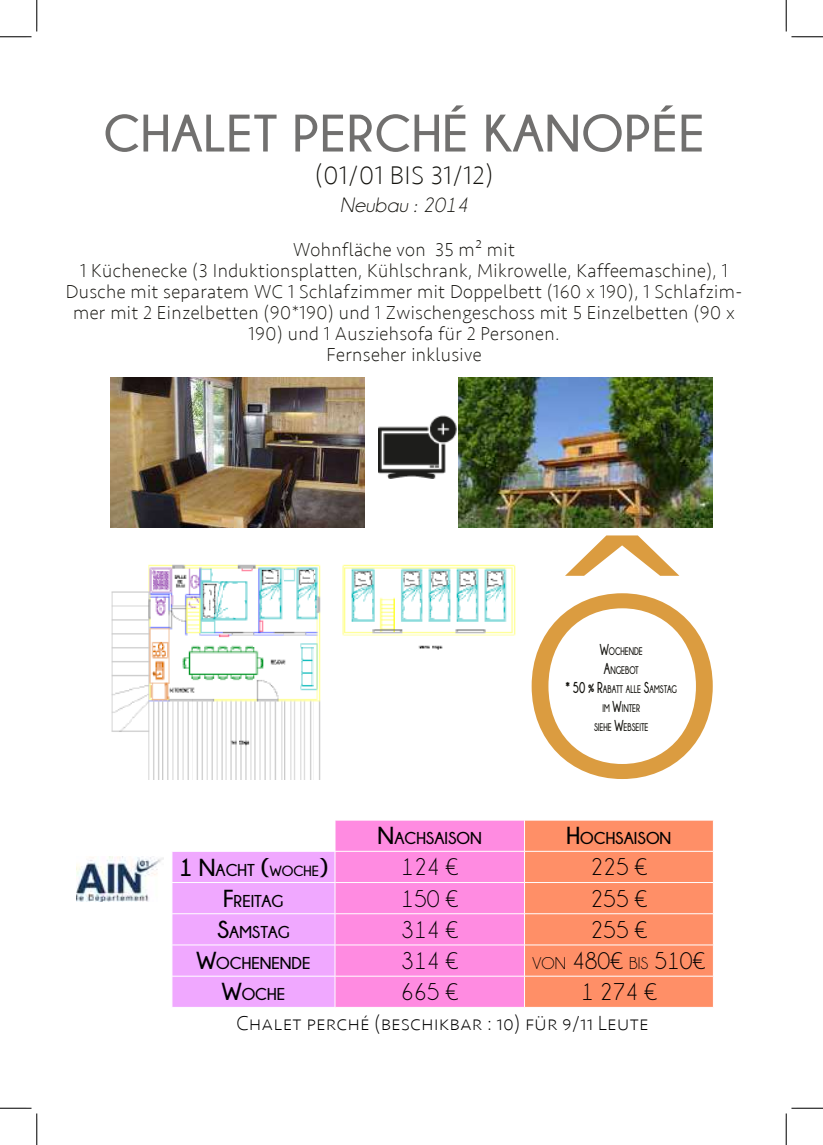
<style>
.page{position:relative;width:823px;height:1145px;background:#fff}
.page>*{position:absolute;margin:0;border:0;box-sizing:border-box;transform-origin:0 0}
.t1{font:700 52.5px "Champagne&Limousines";letter-spacing:.02em;color:#71706f}
.t2{font:200 26.25px "Seravek";letter-spacing:.02em;color:#12110c}
.t3{font:24.5px "Champagne&Limousines";color:#000}
.t4{font:200 21px "Seravek";color:#000}
.t5{font:italic 21px "Champagne&Limousines";letter-spacing:.02em;color:#12110c}
.t6{font:200 19.25px/21px "Seravek";letter-spacing:.02em;color:#12110c;text-align:center}
.t7{font:700 17.15px "Champagne&Limousines";color:#000}
.t8{font:700 14.7px "Champagne&Limousines";color:#000}
.t9{font:700 11.03px/18.9px "Champagne&Limousines";color:#12110c;text-align:center;scale:.71 1}
.s1{font-size:15.75px}
.s2{font-size:24.5px}
.s3{font-size:14.7px}
.s4{font-size:17.15px}
</style>
<div class="page">
<img style="left:111px;top:564px;width:405px;height:215px">
<svg style="left:173px;top:821px;width:540px;height:186px;background:#fb9abf"></svg>
<hr style="left:335px;top:851px;width:189px;height:1px;background:#fff">
<hr style="left:335px;top:882px;width:189px;height:1px;background:#fff">
<hr style="left:335px;top:913px;width:189px;height:1px;background:#fff">
<hr style="left:335px;top:945px;width:189px;height:1px;background:#fff">
<hr style="left:335px;top:976px;width:189px;height:1px;background:#fff">
<hr style="left:335px;top:820px;width:1px;height:31px;background:#fff">
<hr style="left:172px;top:851px;width:163px;height:1px;background:#fff">
<hr style="left:335px;top:852px;width:1px;height:30px;background:#fff">
<hr style="left:335px;top:883px;width:1px;height:31px;background:#fff">
<hr style="left:335px;top:914px;width:1px;height:31px;background:#fff">
<hr style="left:335px;top:945px;width:1px;height:31px;background:#fff">
<hr style="left:335px;top:976px;width:1px;height:31px;background:#fff">
<hr style="left:172px;top:882px;width:163px;height:1px;background:#fff">
<hr style="left:172px;top:913px;width:163px;height:1px;background:#fff">
<hr style="left:172px;top:945px;width:163px;height:1px;background:#fff">
<hr style="left:172px;top:976px;width:163px;height:1px;background:#fff">
<hr style="left:524px;top:851px;width:189px;height:1px;background:#fff">
<hr style="left:524px;top:852px;width:1px;height:30px;background:#fff">
<hr style="left:524px;top:882px;width:189px;height:1px;background:#fff">
<hr style="left:524px;top:883px;width:1px;height:31px;background:#fff">
<hr style="left:524px;top:913px;width:189px;height:1px;background:#fff">
<hr style="left:524px;top:914px;width:1px;height:31px;background:#fff">
<hr style="left:524px;top:945px;width:189px;height:1px;background:#fff">
<hr style="left:524px;top:945px;width:1px;height:31px;background:#fff">
<hr style="left:524px;top:976px;width:189px;height:1px;background:#fff">
<hr style="left:524px;top:976px;width:1px;height:31px;background:#fff">
<hr style="left:524px;top:820px;width:1px;height:31px;background:#fff">
<img style="left:458px;top:377px;width:254px;height:151px">
<img style="left:110px;top:377px;width:255px;height:151px">
<div style="left:357px;top:687px;width:118px;height:63px;background:#fff"></div>
<img style="left:77px;top:857px;width:86px;height:45px">
<img style="left:379px;top:415px;width:78px;height:64px">
<svg style="left:565px;top:535px;width:114px;height:41px"></svg>
<svg style="left:531px;top:593px;width:181px;height:186px"></svg>
<hr style="left:0;top:36px;width:32px;height:1px;background:#000">
<hr style="left:791px;top:36px;width:32px;height:1px;background:#000">
<hr style="left:0;top:1108px;width:32px;height:1px;background:#000">
<hr style="left:791px;top:1108px;width:32px;height:1px;background:#000">
<hr style="left:36px;top:0;width:1px;height:32px;background:#000">
<hr style="left:36px;top:1113px;width:1px;height:32px;background:#000">
<hr style="left:786px;top:0;width:1px;height:32px;background:#000">
<hr style="left:786px;top:1113px;width:1px;height:32px;background:#000">
<h1 class="t1" style="left:104px;top:104px;width:602px">CHALET PERCHÉ KANOPÉE</h1>
<h2 class="t2" style="left:315px;top:160px;width:180px">(01/01 BIS 31/12)</h2>
<p class="t5" style="left:340px;top:195px;width:129px">Neubau : 2014</p>
<p class="t6" style="left:66px;top:239px;width:677px">Wohnfläche von 35 m² mit<br>1 Küchenecke (3 Induktionsplatten, Kühlschrank, Mikrowelle, Kaffeemaschine), 1<br>Dusche mit separatem WC 1 Schlafzimmer mit Doppelbett (160 x 190), 1 Schlafzim&shy;mer mit 2 Einzelbetten (90*190) und 1 Zwischengeschoss mit 5 Einzelbetten (90 x 190) und 1 Ausziehsofa für 2 Personen.<br>Fernseher inklusive</p>
<p class="t9" style="left:565px;top:642px;width:159px"><span class="s1">W</span>OCHENDE<br><span class="s1">A</span>NGEBOT<br><span class="s1">* 50 % R</span>ABATT ALLE <span class="s1">S</span>AMSTAG<br>IM <span class="s1">W</span>INTER<br>SIEHE <span class="s1">W</span>EBSEITE</p>
<p class="t7" style="left:377px;top:829px;width:28px"><span class="s2">N</span>ACHSAISON</p>
<p class="t7" style="left:566px;top:829px;width:25px"><span class="s2">H</span>OCHSAISON</p>
<p class="t7" style="left:179px;top:860px;width:114px"><span class="s2">1 N</span>ACHT <span class="s2">(</span><span class="s3">WOCH</span></p>
<p class="t8" style="left:312px;top:862px;width:18px">E<span class="s2">)</span></p>
<p class="t3" style="left:401px;top:855px;width:58px">124 €</p>
<p class="t3" style="left:590px;top:855px;width:58px">225 €</p>
<p class="t7" style="left:223px;top:891px;width:62px"><span class="s2">F</span>REITAG</p>
<p class="t3" style="left:401px;top:886px;width:58px">150 €</p>
<p class="t3" style="left:590px;top:886px;width:58px">255 €</p>
<p class="t7" style="left:217px;top:923px;width:74px"><span class="s2">S</span>AMSTAG</p>
<p class="t3" style="left:401px;top:917px;width:58px">314 €</p>
<p class="t3" style="left:590px;top:917px;width:58px">255 €</p>
<p class="t7" style="left:196px;top:954px;width:33px"><span class="s2">W</span>OCH</p>
<p class="t7" style="left:251px;top:954px;width:61px">ENENDE</p>
<p class="t3" style="left:401px;top:948px;width:58px">314 €</p>
<p class="t3" style="left:532px;top:948px;width:174px"><span class="s4">VON</span> 480€ <span class="s4">BIS</span> 510€</p>
<p class="t7" style="left:222px;top:985px;width:33px"><span class="s2">W</span>OCH</p>
<p class="t7" style="left:277px;top:985px;width:10px">E</p>
<p class="t3" style="left:401px;top:980px;width:58px">665 €</p>
<p class="t3" style="left:581px;top:980px;width:77px">1 274 €</p>
<p class="t4" style="left:236px;top:1011px;width:414px">Chalet perché (beschikbar : 10) für 9/11 Leute</p>
</div>
